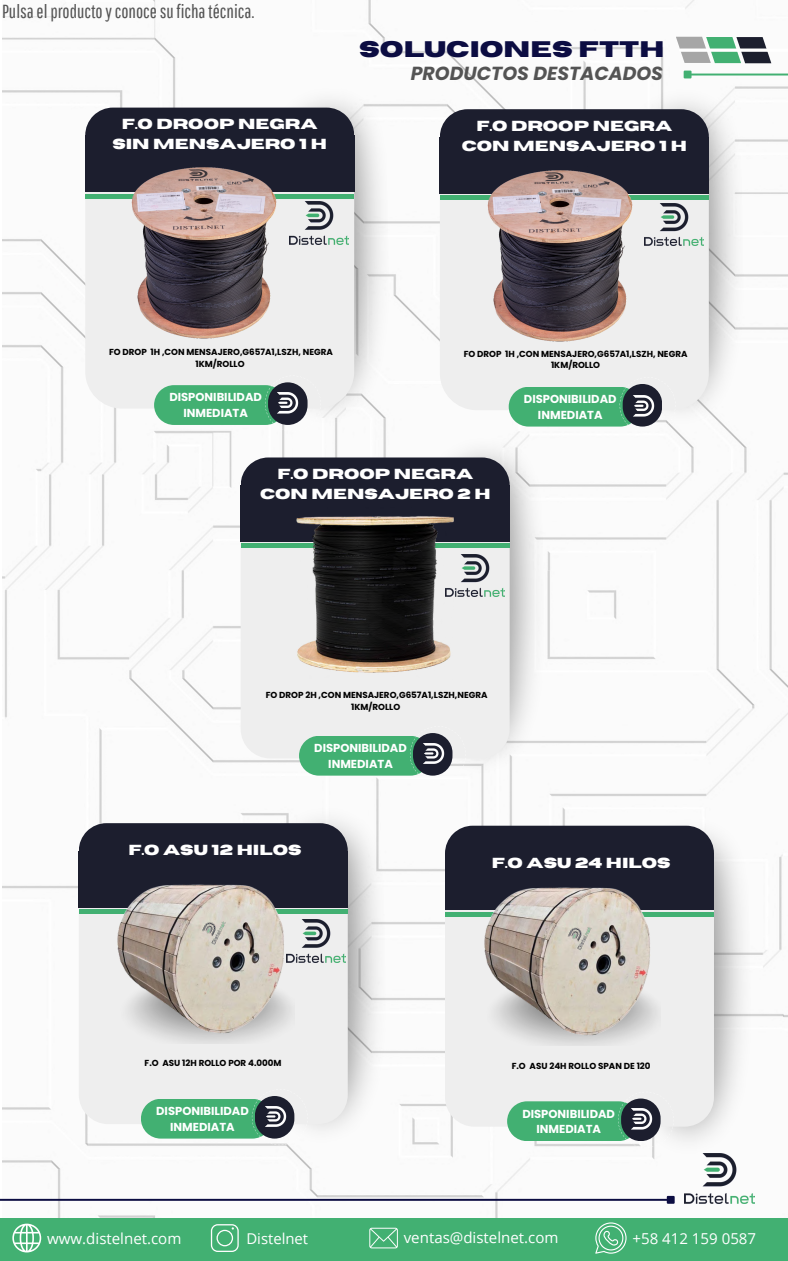
<style>
.page{position:relative;width:788px;height:1261px;background:#fff}
.page>*{position:absolute;margin:0;border:0;box-sizing:border-box;transform-origin:0 0}
.t1{font:700 22.4px "Horizon";color:#0c0d42}
.t2{font:18.9px "Pathway Gothic One";color:#545454}
.t3{font:italic 700 18.9px "Poppins";color:#545454}
.t4{font:15.05px "Open Sans";color:#fff}
.t5{font:14.88px "Open Sans";color:#fff}
.t6{font:700 14.53px/20.1px "Horizon";color:#fff;text-align:center}
.t7{font:700 11.55px/15.7px "Poppins";color:#fff;text-align:center}
.t8{font:700 8.75px/11.8px "Poppins";color:#000;text-align:center}
</style>
<div class="page">
<img style="left:2px;top:0;width:785px;height:1217px">
<div style="left:0;top:1217px;width:788px;height:43px;background:#42b072"></div>
<hr style="left:0;top:1198px;width:667px;height:2px;background:#0c0d42">
<div style="left:666px;top:1195px;width:8px;height:8px;border:2px solid #0c0d42"></div>
<img style="left:684px;top:1153px;width:70px;height:50px">
<svg style="left:675px;top:37px;width:61px;height:26px"></svg>
<img style="left:736px;top:37px;width:35px;height:26px">
<svg style="left:678px;top:48px;width:109px;height:4px"></svg>
<hr style="left:691px;top:73px;width:97px;height:2px;background:#42b072">
<div style="left:683px;top:71px;width:8px;height:7px;border:2px solid #42b072"></div>
<img style="left:436px;top:428px;width:111px;height:355px">
<div style="left:241px;top:503px;width:268px;height:255px;background:#eee;border-radius:30px"></div>
<div style="left:241px;top:543px;width:268px;height:5px;background:#42b072"></div>
<svg style="left:241px;top:457px;width:268px;height:28px;background:#282a39"></svg>
<div style="left:241px;top:485px;width:268px;height:56px;background:#1c1e2e"></div>
<img style="left:296px;top:516px;width:157px;height:157px">
<img style="left:445px;top:554px;width:59px;height:42px">
<svg style="left:299px;top:736px;width:167px;height:46px"></svg>
<div style="left:413px;top:732px;width:39px;height:43px;background:#1c1e2e;border-radius:20px"></div>
<img style="left:411px;top:743px;width:44px;height:22px">
<img style="left:278px;top:798px;width:111px;height:354px">
<div style="left:79px;top:868px;width:269px;height:255px;background:#eee;border-radius:30px"></div>
<div style="left:79px;top:908px;width:269px;height:5px;background:#42b072"></div>
<svg style="left:79px;top:823px;width:269px;height:27px;background:#272938"></svg>
<div style="left:79px;top:850px;width:269px;height:56px;background:#1c1e2e"></div>
<img style="left:298px;top:919px;width:48px;height:43px">
<svg style="left:141px;top:1099px;width:167px;height:45px"></svg>
<div style="left:255px;top:1095px;width:39px;height:43px;background:#1c1e2e;border-radius:20px"></div>
<img style="left:253px;top:1105px;width:44px;height:23px">
<img style="left:111px;top:884px;width:187px;height:160px">
<img style="left:193px;top:909px;width:40px;height:39px">
<svg style="left:12px;top:1223px;width:29px;height:29px"></svg>
<svg style="left:369px;top:1227px;width:29px;height:20px"></svg>
<svg style="left:595px;top:1222px;width:31px;height:31px"></svg>
<svg style="left:211px;top:1224px;width:27px;height:27px"></svg>
<img style="left:643px;top:809px;width:110px;height:354px">
<div style="left:445px;top:871px;width:269px;height:255px;background:#eee;border-radius:30px"></div>
<div style="left:445px;top:911px;width:269px;height:5px;background:#42b072"></div>
<svg style="left:445px;top:825px;width:268px;height:28px;background:#2a2c3b"></svg>
<div style="left:445px;top:853px;width:269px;height:56px;background:#1c1e2e"></div>
<img style="left:477px;top:887px;width:187px;height:159px">
<svg style="left:507px;top:1100px;width:166px;height:47px"></svg>
<div style="left:621px;top:1098px;width:39px;height:42px;background:#1c1e2e;border-radius:20px"></div>
<img style="left:619px;top:1108px;width:44px;height:22px">
<img style="left:558px;top:914px;width:41px;height:39px">
<img style="left:636px;top:80px;width:110px;height:355px">
<div style="left:440px;top:155px;width:268px;height:255px;background:#eee;border-radius:37px"></div>
<div style="left:440px;top:195px;width:268px;height:5px;background:#42b072"></div>
<svg style="left:440px;top:109px;width:268px;height:28px;background:#262837"></svg>
<div style="left:440px;top:137px;width:268px;height:56px;background:#1c1e2e"></div>
<img style="left:659px;top:203px;width:44px;height:43px">
<svg style="left:508px;top:384px;width:167px;height:49px"></svg>
<div style="left:622px;top:384px;width:40px;height:42px;background:#1c1e2e;border-radius:20px"></div>
<img style="left:621px;top:395px;width:44px;height:23px">
<img style="left:281px;top:79px;width:111px;height:354px">
<div style="left:85px;top:153px;width:269px;height:255px;background:#eee;border-radius:37px"></div>
<div style="left:85px;top:193px;width:269px;height:5px;background:#42b072"></div>
<div style="left:85px;top:108px;width:269px;height:27px;background:#1c1e2e"></div>
<div style="left:85px;top:135px;width:269px;height:56px;background:#1c1e2e"></div>
<img style="left:303px;top:201px;width:45px;height:43px">
<svg style="left:154px;top:383px;width:167px;height:48px"></svg>
<div style="left:268px;top:382px;width:39px;height:43px;background:#1c1e2e;border-radius:20px"></div>
<img style="left:266px;top:392px;width:44px;height:23px">
<img style="left:102px;top:167px;width:201px;height:172px">
<img style="left:458px;top:170px;width:201px;height:172px">
<p class="t2" style="left:2px;top:0;width:254px">Pulsaelproductoyconocesufichatécnica.</p>
<p class="t6" style="left:112px;top:115px;width:216px">F.O DROOP NEGRA sin MENSAJERO 1 H</p>
<p class="t1" style="left:359px;top:38px;width:307px">SOLUCIONES FTTH</p>
<h4 class="t3" style="left:410px;top:61px;width:254px">PRODUCTOS DESTACADOS</h4>
<p class="t6" style="left:461px;top:116px;width:227px">F.O DROOP NEGRA<br>CON MENSAJERO 1 H</p>
<p class="t8" style="left:109px;top:346px;width:225px">FO DROP 1H ,CON MENSAJERO,G657A1,LSZH, NEGRA<br>1KM/ROLLO</p>
<p class="t7" style="left:169px;top:389px;width:94px">DISPONIBILIDAD<br>INMEDIATA</p>
<p class="t8" style="left:463px;top:347px;width:225px">FO DROP 1H ,CON MENSAJERO,G657A1,LSZH, NEGRA<br>1KM/ROLLO</p>
<p class="t7" style="left:524px;top:391px;width:94px">DISPONIBILIDAD<br>INMEDIATA</p>
<p class="t6" style="left:260px;top:464px;width:232px">F.O DROOP NEGRA<br>CON MENSAJERO 2 H</p>
<p class="t8" style="left:266px;top:689px;width:223px">FO DROP 2H ,CON MENSAJERO,G657A1,LSZH,NEGRA<br>1KM/ROLLO</p>
<p class="t7" style="left:314px;top:740px;width:94px">DISPONIBILIDAD<br>INMEDIATA</p>
<h4 class="t6" style="left:128px;top:840px;width:174px">F.O ASU 12 HILOS</h4>
<p class="t8" style="left:145px;top:1057px;width:138px">F.O ASU 12H ROLLO POR 4.000M</p>
<p class="t7" style="left:156px;top:1102px;width:94px">DISPONIBILIDAD<br>INMEDIATA</p>
<p class="t6" style="left:491px;top:853px;width:180px">F.O ASU 24 HILOS</p>
<p class="t8" style="left:511px;top:1059px;width:140px">F.O ASU 24H ROLLO SPAN DE 120</p>
<p class="t7" style="left:522px;top:1105px;width:94px">DISPONIBILIDAD<br>INMEDIATA</p>
<p class="t4" style="left:47px;top:1227px;width:136px">www.distelnet.com</p>
<p class="t5" style="left:246px;top:1227px;width:63px">Distelnet</p>
<p class="t4" style="left:404px;top:1226px;width:156px">ventas@distelnet.com</p>
<p class="t4" style="left:632px;top:1227px;width:125px">+58 412 159 0587</p>
</div>
